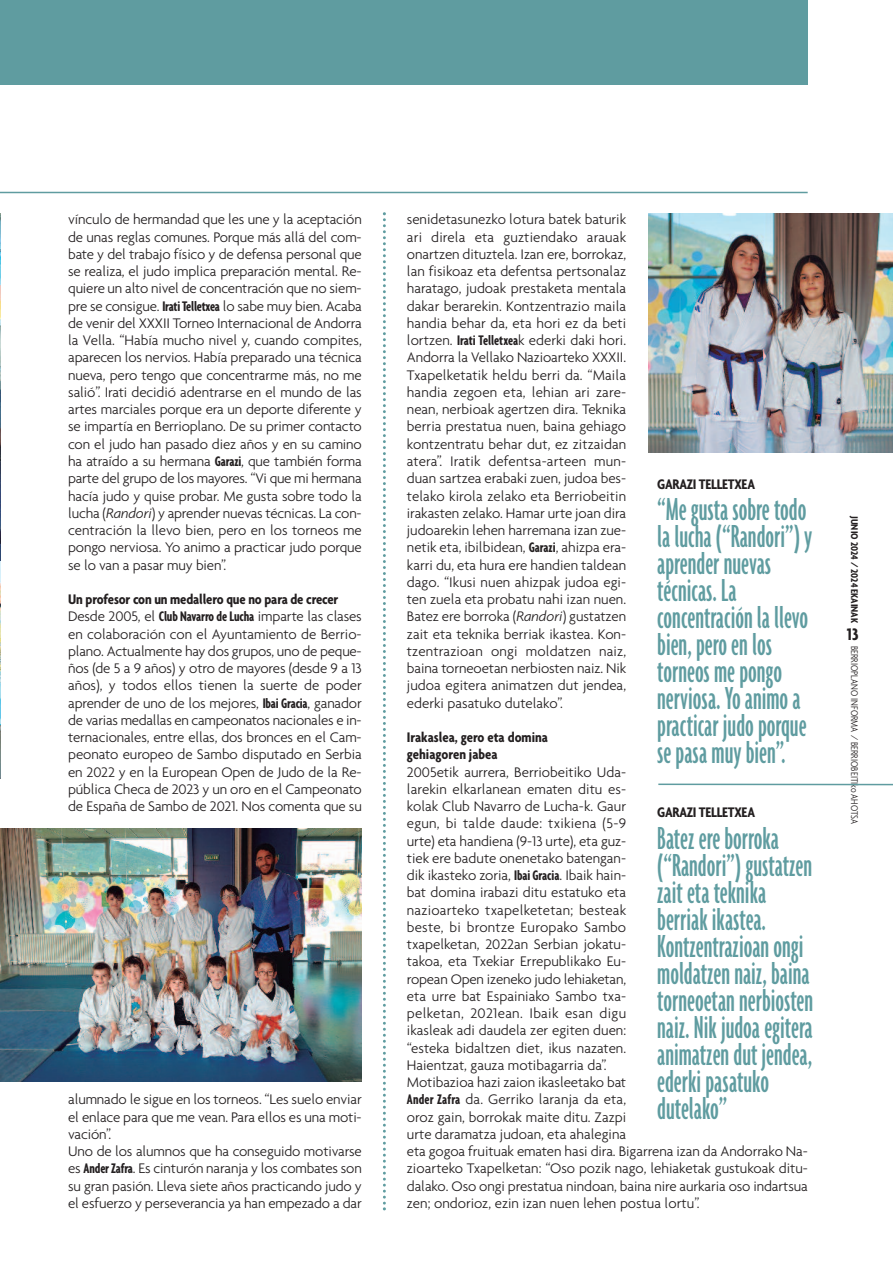
<style>
.page{position:relative;width:893px;height:1263px;background:#fff}
.page>*{position:absolute;margin:0;border:0;box-sizing:border-box;transform-origin:0 0}
.t1{font:500 ultra-condensed 34.5px/27px "Agenda";color:#5f9ca0}
.t2{font:700 condensed 18px "Agenda";color:#231f20}
.t3{font:300 15px/17.2px "Agenda";letter-spacing:-.005em;color:#231f20}
.t4{font:700 condensed 15px/17.2px "Agenda";letter-spacing:-.01em;color:#231f20}
.t5{font:300 condensed 10.5px "Agenda";color:#231f20}
.t6{font:700 condensed 10.5px "Agenda";color:#231f20}
.s1{font-weight:700;font-stretch:extra-condensed}
.s2{font-style:italic}
.s3{font-weight:700;font-stretch:condensed}
</style>
<div class="page">
<hr style="left:0;top:192px;width:808px;height:1px;background:#5f9ca0">
<div style="left:0;top:0;width:808px;height:85px;background:#5f9ca0"></div>
<svg style="left:383px;top:212px;width:3px;height:998px"></svg>
<img style="left:0;top:214px;width:1px;height:347px">
<hr style="left:658px;top:783px;width:235px;height:2px;background:#5f9ca0">
<img style="left:649px;top:214px;width:244px;height:239px">
<img style="left:0;top:829px;width:362px;height:253px">
<hr style="left:0;top:561px;width:1px;height:218px;background:#e2edb9">
<p class="t3" style="left:68px;top:211px;width:295px;text-align:justify">vínculo de hermandad que les une y la aceptación de unas reglas comunes. Porque más allá del com&shy;bate y del trabajo físico y de defensa personal que se realiza, el judo implica preparación mental. Re&shy;quiere un alto nivel de concentración que no siem&shy;pre se consigue. <span class="s1">IratiTelletxea</span> lo sabe muy bien. Acaba de venir del XXXII Torneo Internacional de Andorra la Vella. “Había mucho nivel y, cuando compites, aparecen los nervios. Había preparado una técnica nueva, pero tengo que concentrarme más, no me salió”. Irati decidió adentrarse en el mundo de las artes marciales porque era un deporte diferente y se impartía en Berrioplano. De su primer contacto con el judo han pasado diez años y en su camino ha atraído a su hermana <span class="s1">Garazi</span>, que también forma parte del grupo de los mayores. “Vi que mi hermana hacía judo y quise probar. Me gusta sobre todo la lucha (<span class="s2">Randori</span>) y aprender nuevas técnicas. La con&shy;centración la llevo bien, pero en los torneos me pongo nerviosa. Yo animo a practicar judo porque se lo van a pasar muy bien”.</p>
<p class="t3" style="left:68px;top:590px;width:295px"><span class="s3">Un profesor con un medallero que no para de crecer </span>Desde 2005, el <span class="s1">Club Navarro de Lucha</span> imparte las clases en colaboración con el Ayuntamiento de Berrio&shy;plano. Actualmente hay dos grupos, uno de peque&shy;ños (de 5 a 9 años) y otro de mayores (desde 9 a 13 años), y todos ellos tienen la suerte de poder aprender de uno de los mejores, <span class="s1">Ibai Gracia</span>, ganador de varias medallas en campeonatos nacionales e in&shy;ternacionales, entre ellas, dos bronces en el Cam&shy;peonato europeo de Sambo disputado en Serbia en 2022 y en la European Open de Judo de la Re&shy;pública Checa de 2023 y un oro en el Campeonato de España de Sambo de 2021. Nos comenta que su</p>
<p class="t3" style="left:68px;top:1090px;width:295px">alumnado le sigue en los torneos. “Les suelo enviar el enlace para que me vean. Para ellos es una moti&shy;vación”.<br>Uno de los alumnos que ha conseguido motivarse es <span class="s1">AnderZafra</span>. Es cinturón naranja y los combates son su gran pasión. Lleva siete años practicando judo y el esfuerzo y perseverancia ya han empezado a dar</p>
<p class="t3" style="left:407px;top:211px;width:221px;text-align:justify">senidetasunezko lotura batek baturik ari direla eta guztiendako arauak onartzen dituztela. Izan ere, borrokaz, lan fisikoaz eta defentsa pertsonalaz haratago, judoak prestaketa mentala dakar berarekin. Kontzentrazio maila handia behar da, eta hori ez da beti lortzen. <span class="s1">Irati Telletxea</span>k ederki daki hori.<br>Andorra la Vellako Nazioarteko XXXII.<br>Txapelketatik heldu berri da. “Maila handia zegoen eta, lehian ari zare&shy;nean, nerbioak agertzen dira. Teknika berria prestatua nuen, baina gehiago kontzentratu behar dut, ez zitzaidan atera”. Iratik defentsa-arteen mun&shy;duan sartzea erabaki zuen, judoa bes&shy;telako kirola zelako eta Berriobeitin irakasten zelako. Hamar urte joan dira judoarekin lehen harremana izan zue&shy;netik eta, ibilbidean, <span class="s1">Garazi</span>, ahizpa era&shy;karri du, eta hura ere handien taldean dago. “Ikusi nuen ahizpak judoa egi&shy;ten zuela eta probatu nahi izan nuen.<br>Batez ere borroka (<span class="s2">Randori</span>) gustatzen zait eta teknika berriak ikastea. Kon&shy;tzentrazioan ongi moldatzen naiz, baina torneoetan nerbiosten naiz. Nik judoa egitera animatzen dut jendea, ederki pasatuko dutelako”.</p>
<p class="t4" style="left:407px;top:728px;width:143px">Irakaslea, gero eta domina gehiagoren jabea</p>
<p class="t3" style="left:407px;top:763px;width:403px">2005etik aurrera, Berriobeitiko Uda-<br>larekin elkarlanean ematen ditu es-<br>kolak Club Navarro de Lucha-k. Gaur<br>egun, bi talde daude: txikiena (5-9<br>urte) eta handiena (9-13 urte), eta guz-<br>tiek ere badute onenetako batengan-<br>dik ikasteko zoria, <span class="s1">Ibai Gracia</span>. Ibaik hain-<br>bat domina irabazi ditu estatuko eta<br>nazioarteko txapelketetan; besteak<br>beste, bi brontze Europako Sambo<br>txapelketan, 2022an Serbian jokatu-<br>takoa, eta Txekiar Errepublikako Eu-<br>ropean Open izeneko judo lehiaketan,<br>eta urre bat Espainiako Sambo txa-<br>pelketan, 2021ean. Ibaik esan digu<br>ikasleak adi daudela zer egiten duen:<br>“esteka bidaltzen diet, ikus nazaten.<br>Haientzat, gauza motibagarria da”.<br>Motibazioa hazi zaion ikasleetako bat<br><span class="s1">Ander Zafra</span> da. Gerriko laranja da eta,<br>oroz gain, borrokak maite ditu. Zazpi<br>urte daramatza judoan, eta ahalegina<br>eta gogoa fruituak ematen hasi dira. Bigarrena izan da Andorrako Na&shy;zioarteko Txapelketan: “Oso pozik nago, lehiaketak gustukoak ditu&shy;dalako. Oso ongi prestatua nindoan, baina nire aurkaria oso indartsua zen; ondorioz, ezin izan nuen lehen postua lortu”.</p>
<p class="t4" style="left:657px;top:475px;width:99px">GARAZI TELLETXEA</p>
<h1 class="t1" style="left:657px;top:495px;width:157px">“Me gusta sobre todo la lucha (“Randori”) y aprendernuevas técnicas. La concentraciónla llevo bien,peroenlos torneosmepongo nerviosa.Yoanimoa practicar judoporque sepasamuybien”.</h1>
<p class="t4" style="left:657px;top:804px;width:99px">GARAZI TELLETXEA</p>
<h1 class="t1" style="left:657px;top:823px;width:158px">Batez ereborroka (“Randori”) gustatzen zait eta teknika berriakikastea.<br>Kontzentrazioanongi moldatzennaiz,baina torneoetannerbiosten naiz.Nikjudoa egitera animatzendut jendea, ederkipasatuko dutelako”</h1>
<p class="t6" style="left:861px;top:516px;width:109px;rotate:90deg">JUNIO 2024 / 2024 EKAINAK</p>
<p class="t2" style="left:847px;top:623px;width:13px">13</p>
<p class="t5" style="left:861px;top:646px;width:180px;rotate:90deg">BERRIOPLANO INFORMA / BERRIOBEITIko AHOTSA</p>
</div>
